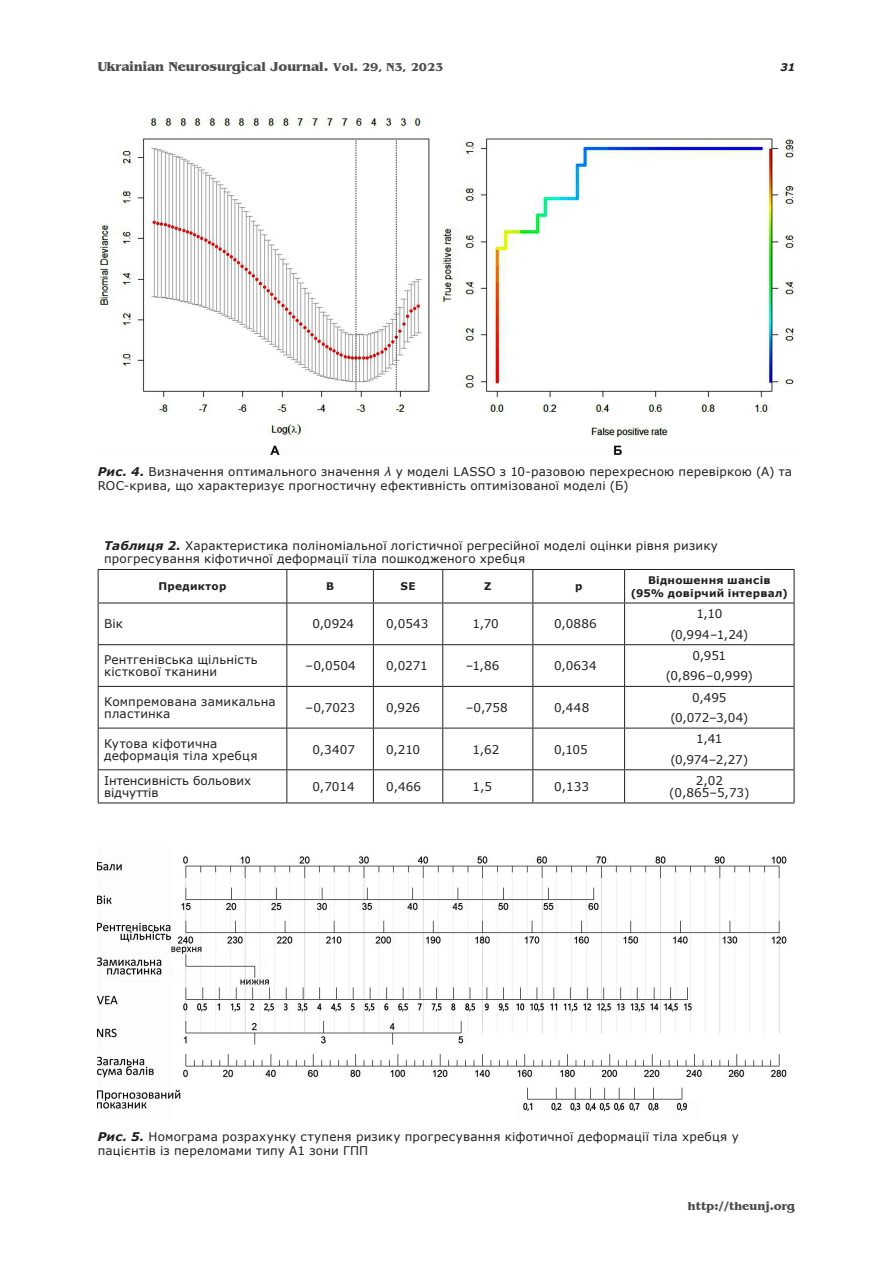
<style>
.page{position:relative;width:893px;height:1276px;background:#fff}
.page>*{position:absolute;margin:0;border:0;box-sizing:border-box;transform-origin:0 0}
.t1{font:700 13.5px "Benguiat";color:#4d4d4d}
._112_Ris_pidpys{font:12px/14.4px "Verdana";letter-spacing:.015em;color:#231f20}
._123_Tab_Body{font:12px/12px "Verdana";letter-spacing:.01em;color:#231f20}
._121_Tab_Nazva{font:12px/13.5px "Verdana";letter-spacing:.015em;color:#231f20}
.t2{font:700 12px "Benguiat";color:#4d4d4d}
._121_Tab_Nazva-2{font:700 10.5px/13.5px "Verdana";letter-spacing:.025em;color:#231f20;text-align:center}
.t3{font:italic 700 10.5px "Verdana";color:#231f20}
.s1{font-size:12px}
.s2{font-weight:700;font-style:italic}
.s3{font-style:italic}
</style>
<div class="page">
<img style="left:98px;top:117px;width:697px;height:337px">
<hr style="left:98px;top:569px;width:189px;height:1px;background:#231f20">
<hr style="left:98px;top:570px;width:1px;height:32px;background:#231f20">
<hr style="left:287px;top:569px;width:86px;height:1px;background:#231f20">
<hr style="left:286px;top:570px;width:1px;height:32px;background:#231f20">
<hr style="left:373px;top:569px;width:70px;height:1px;background:#231f20">
<hr style="left:373px;top:570px;width:1px;height:32px;background:#231f20">
<hr style="left:443px;top:569px;width:90px;height:1px;background:#231f20">
<hr style="left:442px;top:570px;width:1px;height:32px;background:#231f20">
<hr style="left:533px;top:569px;width:92px;height:1px;background:#231f20">
<hr style="left:532px;top:570px;width:1px;height:32px;background:#231f20">
<hr style="left:625px;top:569px;width:169px;height:1px;background:#231f20">
<hr style="left:624px;top:570px;width:1px;height:32px;background:#231f20">
<hr style="left:794px;top:570px;width:1px;height:32px;background:#231f20">
<hr style="left:98px;top:602px;width:189px;height:1px;background:#231f20">
<hr style="left:98px;top:603px;width:1px;height:41px;background:#231f20">
<hr style="left:287px;top:602px;width:86px;height:1px;background:#231f20">
<hr style="left:286px;top:603px;width:1px;height:41px;background:#231f20">
<hr style="left:373px;top:602px;width:70px;height:1px;background:#231f20">
<hr style="left:373px;top:603px;width:1px;height:41px;background:#231f20">
<hr style="left:443px;top:602px;width:90px;height:1px;background:#231f20">
<hr style="left:442px;top:603px;width:1px;height:41px;background:#231f20">
<hr style="left:533px;top:602px;width:92px;height:1px;background:#231f20">
<hr style="left:532px;top:603px;width:1px;height:41px;background:#231f20">
<hr style="left:625px;top:602px;width:169px;height:1px;background:#231f20">
<hr style="left:624px;top:603px;width:1px;height:41px;background:#231f20">
<hr style="left:794px;top:603px;width:1px;height:41px;background:#231f20">
<hr style="left:98px;top:644px;width:189px;height:1px;background:#231f20">
<hr style="left:98px;top:645px;width:1px;height:41px;background:#231f20">
<hr style="left:287px;top:644px;width:86px;height:1px;background:#231f20">
<hr style="left:286px;top:645px;width:1px;height:41px;background:#231f20">
<hr style="left:373px;top:644px;width:70px;height:1px;background:#231f20">
<hr style="left:373px;top:645px;width:1px;height:41px;background:#231f20">
<hr style="left:443px;top:644px;width:90px;height:1px;background:#231f20">
<hr style="left:442px;top:645px;width:1px;height:41px;background:#231f20">
<hr style="left:533px;top:644px;width:92px;height:1px;background:#231f20">
<hr style="left:532px;top:645px;width:1px;height:41px;background:#231f20">
<hr style="left:625px;top:644px;width:169px;height:1px;background:#231f20">
<hr style="left:624px;top:645px;width:1px;height:41px;background:#231f20">
<hr style="left:794px;top:645px;width:1px;height:41px;background:#231f20">
<hr style="left:98px;top:686px;width:189px;height:1px;background:#231f20">
<hr style="left:98px;top:687px;width:1px;height:40px;background:#231f20">
<hr style="left:287px;top:686px;width:86px;height:1px;background:#231f20">
<hr style="left:286px;top:687px;width:1px;height:40px;background:#231f20">
<hr style="left:373px;top:686px;width:70px;height:1px;background:#231f20">
<hr style="left:373px;top:687px;width:1px;height:40px;background:#231f20">
<hr style="left:443px;top:686px;width:90px;height:1px;background:#231f20">
<hr style="left:442px;top:687px;width:1px;height:40px;background:#231f20">
<hr style="left:533px;top:686px;width:92px;height:1px;background:#231f20">
<hr style="left:532px;top:687px;width:1px;height:40px;background:#231f20">
<hr style="left:625px;top:686px;width:169px;height:1px;background:#231f20">
<hr style="left:624px;top:687px;width:1px;height:40px;background:#231f20">
<hr style="left:794px;top:687px;width:1px;height:40px;background:#231f20">
<hr style="left:98px;top:727px;width:189px;height:1px;background:#231f20">
<hr style="left:98px;top:728px;width:1px;height:41px;background:#231f20">
<hr style="left:287px;top:727px;width:86px;height:1px;background:#231f20">
<hr style="left:286px;top:728px;width:1px;height:41px;background:#231f20">
<hr style="left:373px;top:727px;width:70px;height:1px;background:#231f20">
<hr style="left:373px;top:728px;width:1px;height:41px;background:#231f20">
<hr style="left:443px;top:727px;width:90px;height:1px;background:#231f20">
<hr style="left:442px;top:728px;width:1px;height:41px;background:#231f20">
<hr style="left:533px;top:727px;width:92px;height:1px;background:#231f20">
<hr style="left:532px;top:728px;width:1px;height:41px;background:#231f20">
<hr style="left:625px;top:727px;width:169px;height:1px;background:#231f20">
<hr style="left:624px;top:728px;width:1px;height:41px;background:#231f20">
<hr style="left:794px;top:728px;width:1px;height:41px;background:#231f20">
<hr style="left:98px;top:769px;width:189px;height:1px;background:#231f20">
<hr style="left:98px;top:770px;width:1px;height:32px;background:#231f20">
<hr style="left:287px;top:769px;width:86px;height:1px;background:#231f20">
<hr style="left:286px;top:770px;width:1px;height:32px;background:#231f20">
<hr style="left:373px;top:769px;width:70px;height:1px;background:#231f20">
<hr style="left:373px;top:770px;width:1px;height:32px;background:#231f20">
<hr style="left:443px;top:769px;width:90px;height:1px;background:#231f20">
<hr style="left:442px;top:770px;width:1px;height:32px;background:#231f20">
<hr style="left:533px;top:769px;width:92px;height:1px;background:#231f20">
<hr style="left:532px;top:770px;width:1px;height:32px;background:#231f20">
<hr style="left:625px;top:769px;width:169px;height:1px;background:#231f20">
<hr style="left:624px;top:770px;width:1px;height:32px;background:#231f20">
<hr style="left:794px;top:770px;width:1px;height:32px;background:#231f20">
<hr style="left:98px;top:802px;width:189px;height:1px;background:#231f20">
<hr style="left:287px;top:802px;width:86px;height:1px;background:#231f20">
<hr style="left:373px;top:802px;width:70px;height:1px;background:#231f20">
<hr style="left:443px;top:802px;width:90px;height:1px;background:#231f20">
<hr style="left:533px;top:802px;width:92px;height:1px;background:#231f20">
<hr style="left:625px;top:802px;width:169px;height:1px;background:#231f20">
<img style="left:97px;top:856px;width:690px;height:256px">
<p class="t1" style="left:98px;top:59px;width:347px">Ukrainian Neurosurgical Journal. <span class="s1">Vol. 29, N3, 2023</span></p>
<p class="t3" style="left:780px;top:59px;width:16px">31</p>
<p class="_112_Ris_pidpys" style="left:98px;top:464px;width:696px"><span class="s2">Рис. 4.</span> Визначення оптимального значення <span class="s3">λ</span> у моделі LASSO з 10-разовою перехресною перевіркою (А) та<br>ROC-крива, що характеризує прогностичну ефективність оптимізованої моделі (Б)</p>
<p class="_121_Tab_Nazva" style="left:104px;top:539px;width:615px"><span class="s2">Таблиця 2.</span> Характеристика поліноміальної логістичної регресійної моделі оцінки рівня ризику прогресування кіфотичної деформації тіла пошкодженого хребця</p>
<p class="_121_Tab_Nazva-2" style="left:159px;top:579px;width:69px">Предиктор</p>
<p class="_121_Tab_Nazva-2" style="left:326px;top:579px;width:10px">B</p>
<p class="_121_Tab_Nazva-2" style="left:401px;top:579px;width:16px">SE</p>
<p class="_121_Tab_Nazva-2" style="left:484px;top:579px;width:9px">Z</p>
<p class="_121_Tab_Nazva-2" style="left:575px;top:579px;width:9px">p</p>
<p class="_121_Tab_Nazva-2" style="left:631px;top:573px;width:158px">Відношення шансів (95% довірчий інтервал)</p>
<p class="_123_Tab_Body" style="left:104px;top:618px;width:20px">Вік</p>
<p class="_123_Tab_Body" style="left:312px;top:618px;width:43px">0,0924</p>
<p class="_123_Tab_Body" style="left:386px;top:618px;width:44px">0,0543</p>
<p class="_123_Tab_Body" style="left:473px;top:618px;width:28px">1,70</p>
<p class="_123_Tab_Body" style="left:554px;top:618px;width:44px">0,0886</p>
<p class="_123_Tab_Body" style="left:696px;top:608px;width:28px">1,10</p>
<p class="_123_Tab_Body" style="left:670px;top:628px;width:79px">(0,994‒1,24)</p>
<p class="_123_Tab_Body" style="left:104px;top:653px;width:155px">Рентгенівська щільність кісткової тканини</p>
<p class="_123_Tab_Body" style="left:306px;top:659px;width:52px">‒0,0504</p>
<p class="_123_Tab_Body" style="left:386px;top:659px;width:43px">0,0271</p>
<p class="_123_Tab_Body" style="left:466px;top:659px;width:35px">‒1,86</p>
<p class="_123_Tab_Body" style="left:554px;top:659px;width:44px">0,0634</p>
<p class="_123_Tab_Body" style="left:692px;top:649px;width:35px">0,951</p>
<p class="_123_Tab_Body" style="left:666px;top:670px;width:89px">(0,896‒0,999)</p>
<p class="_123_Tab_Body" style="left:104px;top:695px;width:173px">Компремована замикальна пластинка</p>
<p class="_123_Tab_Body" style="left:306px;top:701px;width:51px">‒0,7023</p>
<p class="_123_Tab_Body" style="left:386px;top:701px;width:35px">0,926</p>
<p class="_123_Tab_Body" style="left:466px;top:701px;width:44px">‒0,758</p>
<p class="_123_Tab_Body" style="left:554px;top:701px;width:37px">0,448</p>
<p class="_123_Tab_Body" style="left:692px;top:691px;width:36px">0,495</p>
<p class="_123_Tab_Body" style="left:670px;top:711px;width:79px">(0,072‒3,04)</p>
<p class="_123_Tab_Body" style="left:104px;top:737px;width:155px">Кутова кіфотична деформація тіла хребця</p>
<p class="_123_Tab_Body" style="left:312px;top:743px;width:44px">0,3407</p>
<p class="_123_Tab_Body" style="left:386px;top:743px;width:36px">0,210</p>
<p class="_123_Tab_Body" style="left:473px;top:743px;width:28px">1,62</p>
<p class="_123_Tab_Body" style="left:554px;top:743px;width:35px">0,105</p>
<p class="_123_Tab_Body" style="left:696px;top:733px;width:28px">1,41</p>
<p class="_123_Tab_Body" style="left:670px;top:753px;width:80px">(0,974‒2,27)</p>
<p class="_112_Ris_pidpys" style="left:104px;top:774px;width:149px;line-height:12px">Інтенсивність больових відчуттів</p>
<p class="_112_Ris_pidpys" style="left:312px;top:779px;width:44px">0,7014</p>
<p class="_112_Ris_pidpys" style="left:386px;top:779px;width:36px">0,466</p>
<p class="_112_Ris_pidpys" style="left:473px;top:779px;width:21px">1,5</p>
<p class="_112_Ris_pidpys" style="left:554px;top:779px;width:36px">0,133</p>
<p class="_112_Ris_pidpys" style="left:696px;top:773px;width:29px">2,02</p>
<p class="_112_Ris_pidpys" style="left:669px;top:785px;width:82px">(0,865‒5,73)</p>
<p class="_112_Ris_pidpys" style="left:98px;top:1129px;width:643px"><span class="s2">Рис. 5.</span> Номограма розрахунку ступеня ризику прогресування кіфотичної деформації тіла хребця у пацієнтів із переломами типу А1 зони ГПП</p>
<p class="t2" style="left:688px;top:1199px;width:109px">http://theunj.org</p>
</div>
